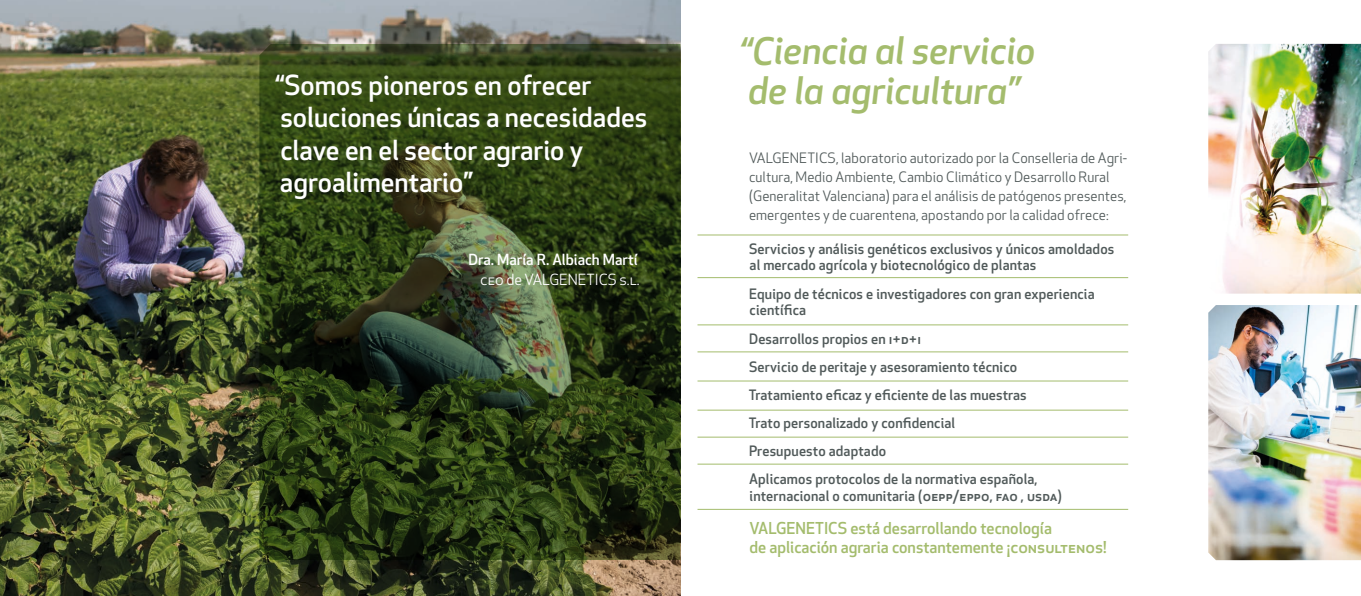
<style>
.page{position:relative;width:1361px;height:596px;background:#fff}
.page>*{position:absolute;margin:0;border:0;box-sizing:border-box;transform-origin:0 0}
.t1{font:italic 500 37px/39.8px "Apex New";letter-spacing:-.005em;color:#a4bc6d}
.t2{font:500 27px/32.4px "Apex New";color:#fff}
.t3{font:500 16px/19.2px "Apex New";color:#a4bc6d}
.t4{font:500 15px "Apex New";color:#fff}
.t5{font:15px "Apex New";color:#fff}
.t6{font:500 14px/16.8px "Apex New";letter-spacing:.01em;color:#505959}
.t7{font:14px/19px "Apex New";letter-spacing:.005em;color:#505959}
.s1{color:#fff}
</style>
<div class="page">
<img style="left:0;top:0;width:680px;height:595px">
<svg style="left:259px;top:44px;width:421px;height:515px;background:#2f3f19"></svg>
<hr style="left:697px;top:234px;width:431px;height:1px;background:#a4bc6d">
<hr style="left:697px;top:277px;width:431px;height:1px;background:#a4bc6d">
<hr style="left:697px;top:324px;width:431px;height:1px;background:#a4bc6d">
<hr style="left:697px;top:351px;width:431px;height:1px;background:#a4bc6d">
<hr style="left:697px;top:380px;width:431px;height:1px;background:#a4bc6d">
<hr style="left:697px;top:409px;width:431px;height:1px;background:#a4bc6d">
<hr style="left:697px;top:436px;width:431px;height:1px;background:#a4bc6d">
<hr style="left:697px;top:463px;width:431px;height:1px;background:#a4bc6d">
<hr style="left:697px;top:508px;width:431px;height:1px;background:#a4bc6d">
<img style="left:1208px;top:305px;width:153px;height:255px">
<img style="left:1208px;top:44px;width:153px;height:249px">
<p class="t2" style="left:276px;top:68px;width:317px">“Somos pioneros en ofrecer</p>
<p class="t2" style="left:280px;top:101px;width:369px">soluciones únicas a necesidades clave en el sector agrario y agroalimentario”</p>
<p class="t4" style="left:468px;top:249px;width:170px">Dra. María R. Albiach Martí</p>
<p class="t5" style="left:480px;top:269px;width:161px">ceo de VALGENETICS s.l.</p>
<p class="t1" style="left:740px;top:30px;width:296px">“Ciencia al servicio de la agricultura”</p>
<p class="t7" style="left:749px;top:148px;width:380px">VALGENETICS, laboratorio autorizado por la Conselleria de Agri&shy;cultura, Medio Ambiente, Cambio Climático y Desarrollo Rural (Generalitat Valenciana) para el análisis de patógenos presentes, emergentes y de cuarentena, apostando por la calidad ofrece:</p>
<p class="t6" style="left:749px;top:240px;width:366px;text-indent:-18px"><span class="s1">—</span> Servicios y análisis genéticos exclusivos y únicos amoldados al mercado agrícola y biotecnológico de plantas</p>
<p class="t6" style="left:749px;top:285px;width:346px;text-indent:-18px"><span class="s1">—</span> Equipo de técnicos e investigadores con gran experiencia científica</p>
<p class="t6" style="left:732px;top:329px;width:191px"><span class="s1">—</span> Desarrollos propios en i+d+i</p>
<p class="t6" style="left:732px;top:358px;width:287px"><span class="s1">—</span> Servicio de peritaje y asesoramiento técnico</p>
<p class="t6" style="left:732px;top:386px;width:296px"><span class="s1">—</span> Tratamiento eficaz y eficiente de las muestras</p>
<p class="t6" style="left:732px;top:414px;width:225px"><span class="s1">—</span> Trato personalizado y confidencial</p>
<p class="t6" style="left:732px;top:442px;width:156px"><span class="s1">—</span> Presupuesto adaptado</p>
<p class="t6" style="left:749px;top:470px;width:314px;text-indent:-18px"><span class="s1">—</span> Aplicamos protocolos de la normativa española, internacional o comunitaria (oepp/eppo, fao , usda)</p>
<p class="t3" style="left:749px;top:518px;width:359px">VALGENETICS está desarrollando tecnología<br>de aplicación agraria constantemente ¡consultenos!</p>
</div>
